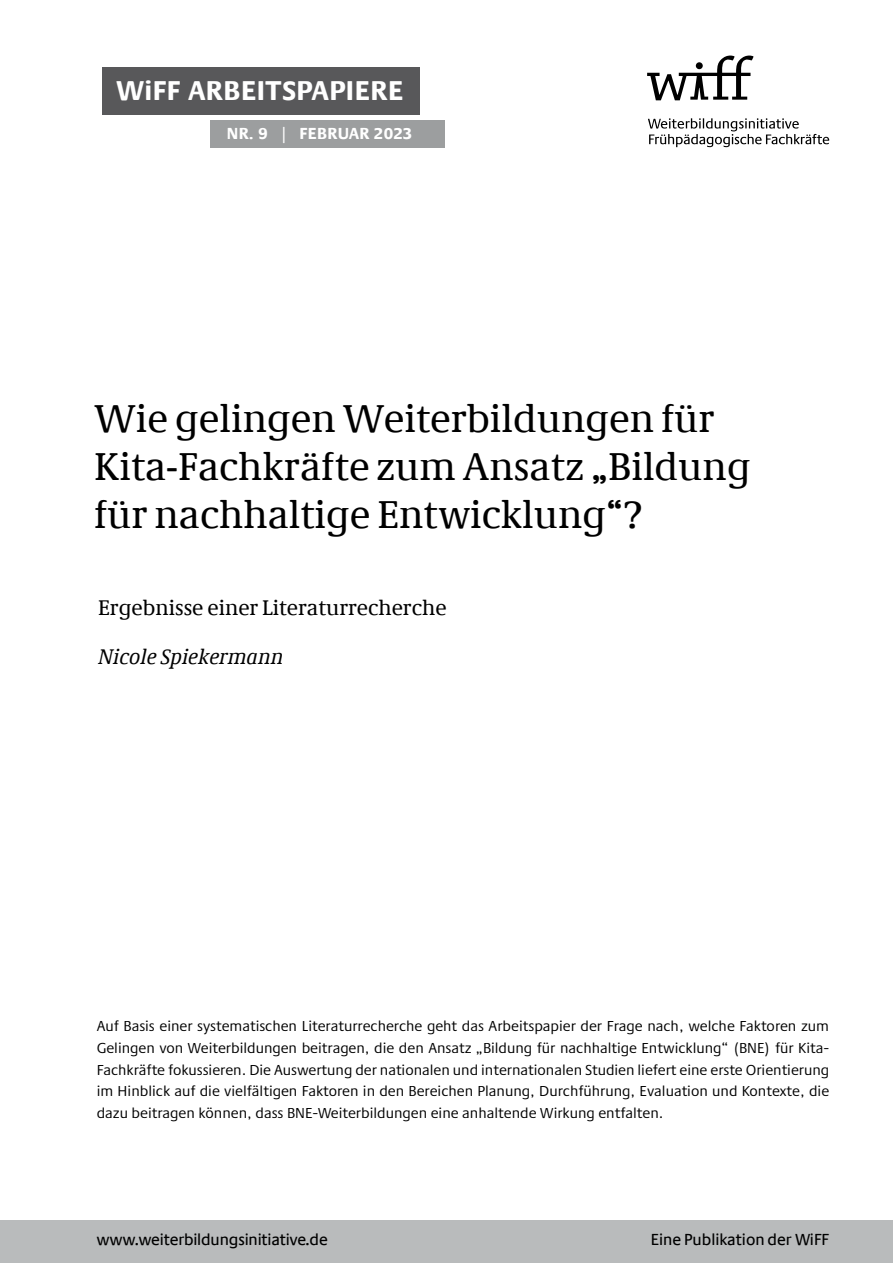
<style>
.page{position:relative;width:893px;height:1263px;background:#fff}
.page>*{position:absolute;margin:0;border:0;box-sizing:border-box;transform-origin:0 0}
.t1{font:39.9px/47.8px "Neue Demos";color:#000}
.t2{font:700 28.05px "Neue Praxis";letter-spacing:.02em;color:#fff}
.t3{font:21.75px "Neue Demos";color:#000}
.t4{font:italic 21.75px "Neue Demos";color:#000}
.t5{font:16.5px "Neue Praxis";letter-spacing:-.01em;color:#000}
.t6{font:700 16.5px "Neue Praxis";letter-spacing:.02em;color:#fff}
.t7{font:15px/21.8px "Praxis Next";color:#000;text-align:justify}
</style>
<div class="page">
<div style="left:0;top:1220px;width:893px;height:43px;background:#b9bbbc"></div>
<div style="left:211px;top:120px;width:234px;height:28px;background:#9c9e9f"></div>
<div style="left:102px;top:68px;width:318px;height:47px;background:#58585a"></div>
<svg style="left:648px;top:118px;width:181px;height:29px"></svg>
<svg style="left:647px;top:56px;width:106px;height:44px"></svg>
<h2 class="t2" style="left:116px;top:74px;width:288px">WiFF ARBEITSPAPIERE</h2>
<p class="t6" style="left:227px;top:124px;width:187px">NR. 9 | FEBRUAR 2023</p>
<h1 class="t1" style="left:94px;top:394px;width:658px">Wie gelingen Weiterbildungen für<br>Kita-Fachkräfte zum Ansatz „Bildung für nachhaltige Entwicklung“?</h1>
<h3 class="t3" style="left:98px;top:595px;width:350px">Ergebnisse einer Literaturrecherche</h3>
<h3 class="t4" style="left:98px;top:644px;width:187px">Nicole Spiekermann</h3>
<p class="t7" style="left:97px;top:1015px;width:734px">Auf Basis einer systematischen Literaturrecherche geht das Arbeitspapier der Frage nach, welche Faktoren zum Gelingen von Weiterbildungen beitragen, die den Ansatz „Bildung für nachhaltige Entwicklung“ (BNE) für Kita-Fachkräfte fokussieren. Die Auswertung der nationalen und internationalen Studien liefert eine erste Orientierung im Hinblick auf die vielfältigen Faktoren in den Bereichen Planung, Durchführung, Evaluation und Kontexte, die dazu beitragen können, dass BNE-Weiterbildungen eine anhaltende Wirkung entfalten.</p>
<p class="t5" style="left:97px;top:1230px;width:233px">www.weiterbildungsinitiative.de</p>
<p class="t5" style="left:651px;top:1230px;width:180px">Eine Publikation der WiFF</p>
</div>
